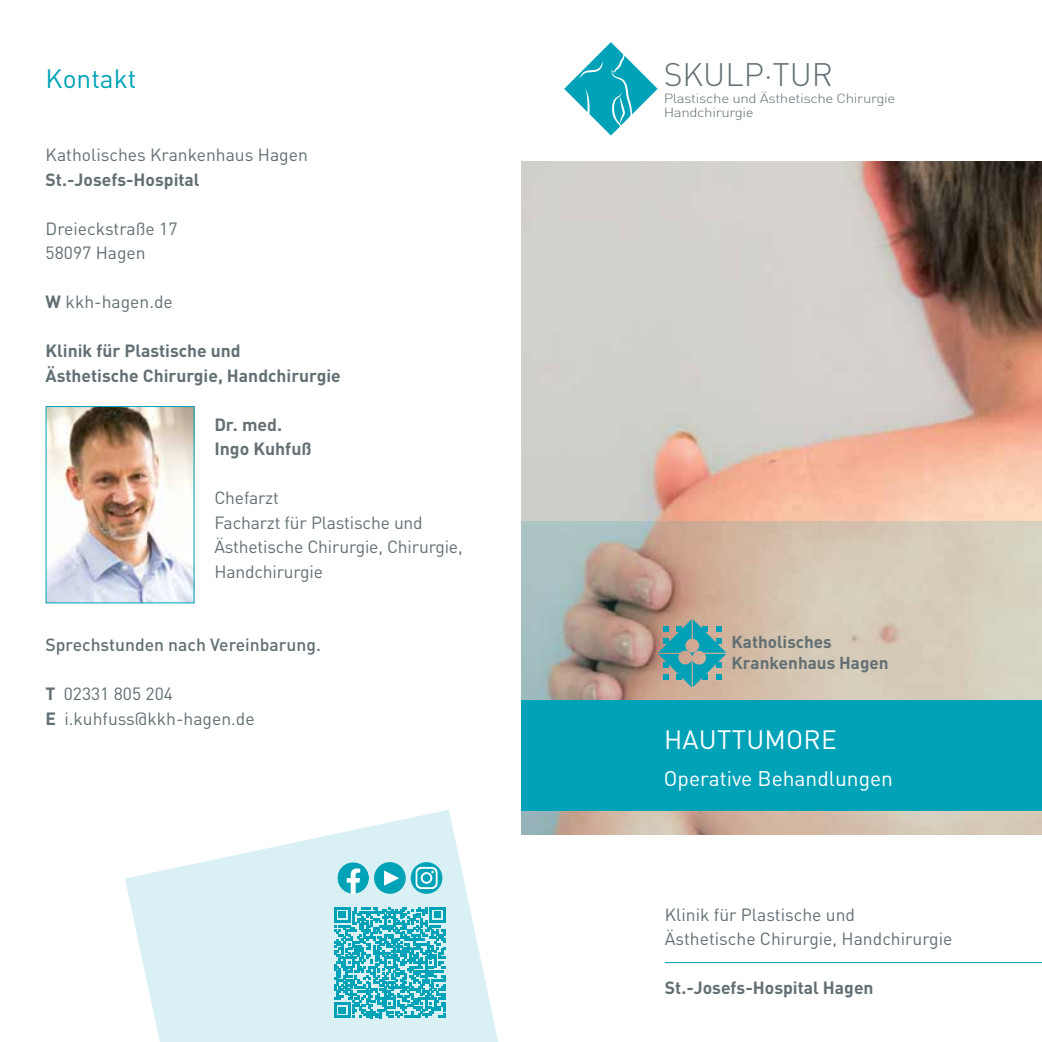
<style>
.page{position:relative;width:1042px;height:1042px;background:#fff}
.page>*{position:absolute;margin:0;border:0;box-sizing:border-box;transform-origin:0 0}
.t1{font:300 32.2px "DIN Pro";color:#616f74}
.t2{font:26.25px "DIN Pro";letter-spacing:.01em;color:#fff}
.t3{font:26.25px "DIN Pro";color:#00a2b8}
.t4{font:21px "DIN Pro";color:#fff}
.t5{font:17.5px/24.5px "DIN Pro";color:#616f74}
.t6{font:700 17.5px/24.5px "DIN Pro";color:#616f74}
.t7{font:17.5px/24.5px "DIN Pro";letter-spacing:-.01em;color:#647075}
.t8{font:500 17.5px "DIN Pro";color:#616f74}
.t9{font:700 17.5px/24.5px "DIN Pro";color:#647075}
.t10{font:700 17.15px/20.5px "DIN Pro";color:#616f74}
.t11{font:300 13.12px/13.1px "DIN Pro";letter-spacing:-.025em;color:#616f74;scale:1.15 1}
.s1{font-weight:700}
</style>
<div class="page">
<img style="left:522px;top:161px;width:520px;height:360px">
<svg style="left:125px;top:810px;width:373px;height:232px;fill:#d9f1f4"></svg>
<svg style="left:337px;top:862px;width:32px;height:31px"></svg>
<div style="left:374px;top:862px;width:32px;height:32px;background:#00a2b8;border-radius:50%"></div>
<div style="left:411px;top:862px;width:31px;height:32px;background:#00a2b8;border-radius:50%"></div>
<svg style="left:415px;top:867px;width:23px;height:22px"></svg>
<div style="left:421px;top:872px;width:11px;height:12px;border:2px solid #fff;border-radius:50%"></div>
<svg style="left:384px;top:870px;width:15px;height:16px"></svg>
<svg style="left:334px;top:907px;width:111px;height:111px;background:#4bbdcc"></svg>
<img style="left:48px;top:408px;width:144px;height:193px">
<svg style="left:521px;top:521px;width:521px;height:313px;background:#c7baab"></svg>
<div style="left:521px;top:700px;width:521px;height:110px;background:#00a2b8"></div>
<svg style="left:658px;top:619px;width:68px;height:68px;background:#69a4a3"></svg>
<hr style="left:665px;top:962px;width:377px;height:1px;background:#00a2b8">
<svg style="left:564px;top:42px;width:93px;height:94px"></svg>
<h2 class="t3" style="left:46px;top:60px;width:92px">Kontakt</h2>
<p class="t5" style="left:46px;top:142px;width:264px">Katholisches Krankenhaus Hagen</p>
<p class="t6" style="left:46px;top:166px;width:155px">St.-Josefs-Hospital</p>
<p class="t5" style="left:46px;top:215px;width:133px">Dreieckstraße 17<br>58097 Hagen</p>
<p class="t5" style="left:46px;top:289px;width:129px"><span class="s1">W</span> kkh-hagen.de</p>
<p class="t6" style="left:46px;top:338px;width:297px">Klinik für Plastische und<br>Ästhetische Chirurgie, Handchirurgie</p>
<p class="t9" style="left:214px;top:411px;width:99px">Dr. med.<br>Ingo Kuhfuß</p>
<p class="t7" style="left:214px;top:485px;width:250px">Chefarzt<br>Facharzt für Plastische und<br>Ästhetische Chirurgie, Chirurgie,<br>Handchirurgie</p>
<p class="t8" style="left:46px;top:633px;width:277px">Sprechstunden nach Vereinbarung.</p>
<p class="t5" style="left:46px;top:681px;width:211px"><span class="s1">T</span> 02331 805 204<br><span class="s1">E</span> i.kuhfuss@kkh-hagen.de</p>
<h1 class="t1" style="left:664px;top:52px;width:171px">SKULP·TUR</h1>
<p class="t11" style="left:664px;top:92px;width:203px">Plastische und Ästhetische Chirurgie<br>Handchirurgie</p>
<p class="t10" style="left:731px;top:631px;width:158px">Katholisches<br>Krankenhaus Hagen</p>
<h2 class="t2" style="left:664px;top:722px;width:174px">HAUTTUMORE</h2>
<p class="t4" style="left:664px;top:764px;width:231px">Operative Behandlungen</p>
<p class="t5" style="left:665px;top:901px;width:289px">Klinik für Plastische und<br>Ästhetische Chirurgie, Handchirurgie</p>
<p class="t6" style="left:665px;top:975px;width:210px">St.-Josefs-Hospital Hagen</p>
</div>
